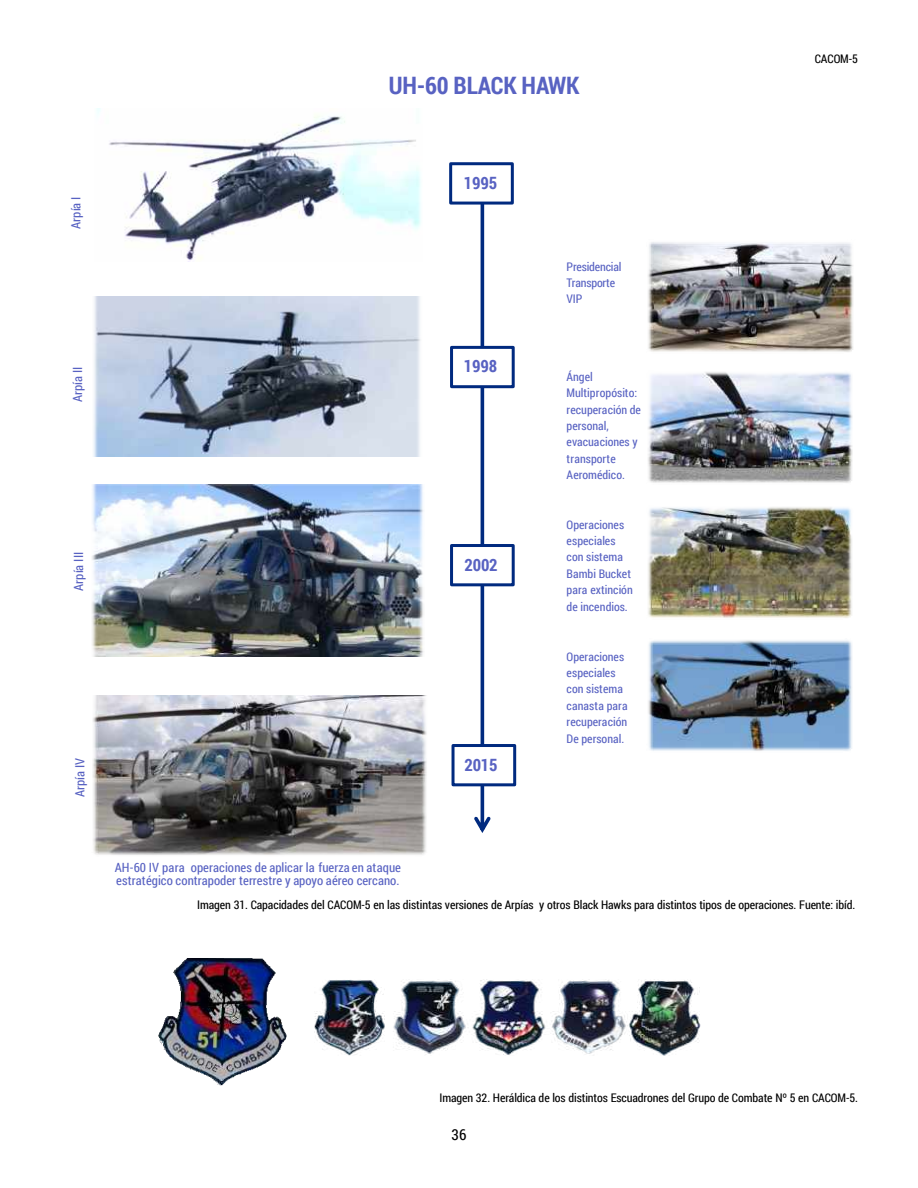
<style>
.page{position:relative;width:918px;height:1188px;background:#fff}
.page>*{position:absolute;margin:0;border:0;box-sizing:border-box;transform-origin:0 0}
.t1{font:700 24px "Roboto Condensed";letter-spacing:-.01em;color:#5862c2}
.t2{font:700 16.95px "Roboto Condensed";letter-spacing:-.01em;color:#5862c2}
.t3{font:15.15px "Roboto Condensed";color:#000}
.t4{font:12.75px/12.8px "Roboto Condensed";letter-spacing:.005em;color:#5862c2}
.t5{font:11.85px/16.4px "Roboto Condensed";letter-spacing:.005em;color:#5862c2}
.t6{font:11.85px "Roboto Condensed";letter-spacing:-.01em;color:#000}
.t7{font:11.85px/16.4px "Roboto Condensed";letter-spacing:-.015em;color:#5862c2}
</style>
<div class="page">
<img style="left:158px;top:958px;width:129px;height:128px">
<img style="left:315px;top:980px;width:386px;height:76px">
<img style="left:262px;top:1060px;width:25px;height:26px">
<svg style="left:474px;top:205px;width:17px;height:628px"></svg>
<img style="left:92px;top:485px;width:332px;height:172px">
<img style="left:92px;top:696px;width:335px;height:159px">
<div style="left:449px;top:162px;width:65px;height:43px;background:#fff;border:3px solid #002a7f"></div>
<img style="left:452px;top:172px;width:59px;height:23px">
<div style="left:450px;top:346px;width:65px;height:42px;background:#fff;border:3px solid #002a7f"></div>
<img style="left:453px;top:355px;width:59px;height:24px">
<div style="left:450px;top:544px;width:65px;height:42px;background:#fff;border:3px solid #002a7f"></div>
<img style="left:453px;top:553px;width:59px;height:24px">
<div style="left:452px;top:744px;width:64px;height:42px;background:#fff;border:3px solid #002a7f"></div>
<img style="left:455px;top:754px;width:58px;height:23px">
<img style="left:93px;top:297px;width:328px;height:159px">
<img style="left:97px;top:109px;width:324px;height:153px">
<img style="left:648px;top:640px;width:204px;height:111px">
<img style="left:474px;top:717px;width:378px;height:26px">
<img style="left:648px;top:372px;width:205px;height:111px">
<img style="left:648px;top:507px;width:204px;height:111px">
<img style="left:648px;top:242px;width:205px;height:110px">
<img style="left:544px;top:717px;width:103px;height:26px">
<h1 class="t1" style="left:389px;top:69px;width:192px">UH-60 BLACK HAWK</h1>
<p class="t6" style="left:815px;top:51px;width:45px">CACOM-5</p>
<p class="t4" style="left:69px;top:229px;width:34px;rotate:-90deg">Arpía I</p>
<p class="t4" style="left:71px;top:402px;width:37px;rotate:-90deg">Arpía II</p>
<p class="t4" style="left:72px;top:591px;width:40px;rotate:-90deg">Arpía III</p>
<p class="t4" style="left:73px;top:797px;width:41px;rotate:-90deg">Arpía IV</p>
<h2 class="t2" style="left:464px;top:171px;width:35px">1995</h2>
<h2 class="t2" style="left:464px;top:355px;width:35px">1998</h2>
<h2 class="t2" style="left:465px;top:553px;width:35px">2002</h2>
<h2 class="t2" style="left:464px;top:753px;width:35px">2015</h2>
<p class="t7" style="left:567px;top:258px;width:56px">Presidencial<br>Transporte<br>VIP</p>
<p class="t5" style="left:567px;top:368px;width:76px">Ángel<br>Multipropósito: recuperación de personal, evacuaciones y transporte<br>Aeromédico.</p>
<p class="t5" style="left:567px;top:516px;width:68px">Operaciones especiales con sistema<br>Bambi Bucket para extinción de incendios.</p>
<p class="t5" style="left:567px;top:648px;width:62px">Operaciones especiales con sistema canasta para recuperación<br>De personal.</p>
<p class="t4" style="left:115px;top:861px;width:287px">AH-60 IV para operaciones de aplicar la fuerza en ataque estratégico contrapoder terrestre y apoyo aéreo cercano.</p>
<p class="t6" style="left:197px;top:896px;width:660px">Imagen 31. Capacidades del CACOM-5 en las distintas versiones de Arpías y otros Black Hawks para distintos tipos de operaciones. Fuente: ibíd.</p>
<p class="t6" style="left:439px;top:1090px;width:420px">Imagen 32. Heráldica de los distintos Escuadrones del Grupo de Combate Nº 5 en CACOM-5.</p>
<p class="t3" style="left:452px;top:1124px;width:16px">36</p>
</div>
